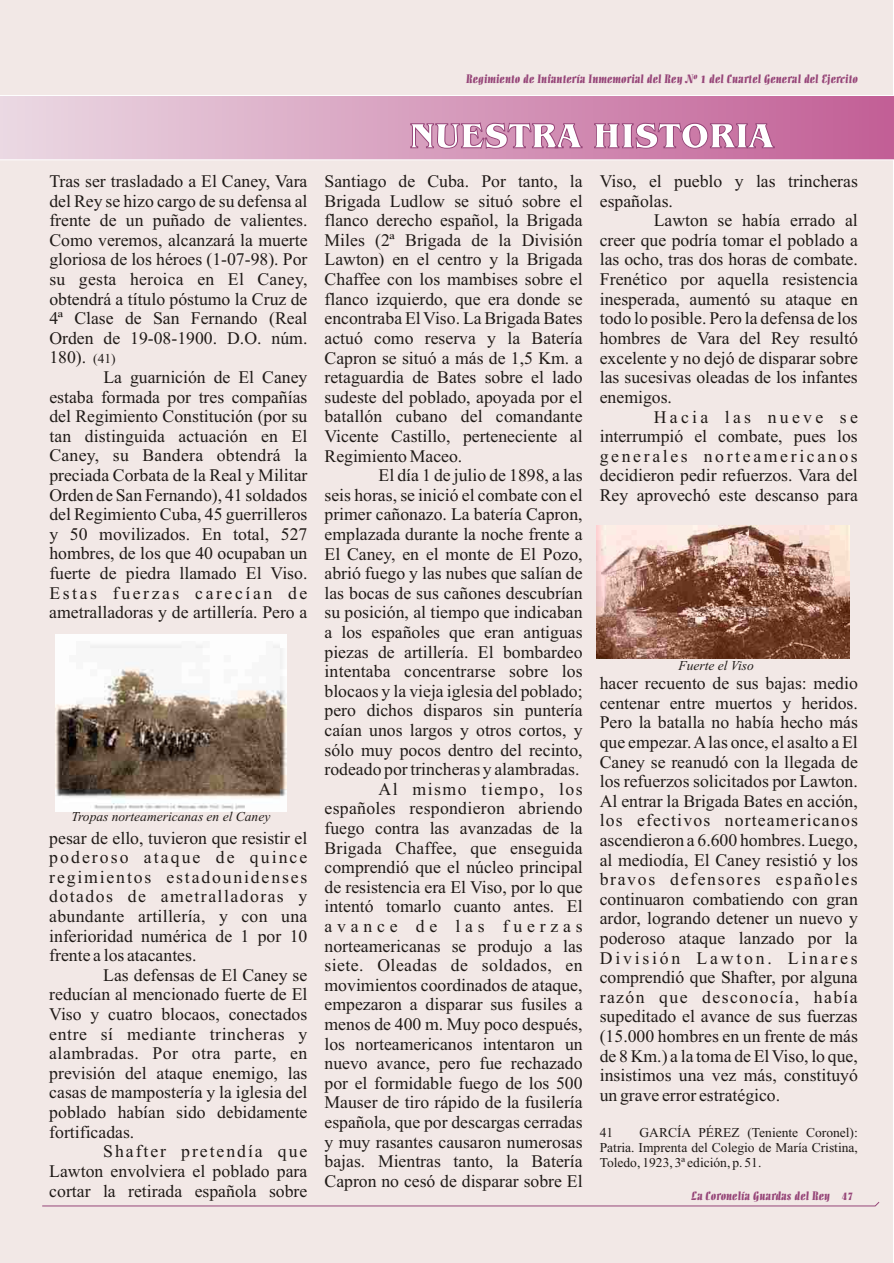
<style>
.page{position:relative;width:894px;height:1263px;background:#fff}
.page>*{position:absolute;margin:0;border:0;box-sizing:border-box;transform-origin:0 0}
.t1{font:700 36px "Benguiat IT Cby BT";color:#fff}
.t2{font:17.7px/19.6px "Times New Roman";color:#1f1a17;text-align:justify}
.t3{font:17.7px "Times New Roman";letter-spacing:.025em;color:#1f1a17}
.t4{font:17.7px "Times New Roman";letter-spacing:.08em;color:#1f1a17}
.t5{font:17.7px "Times New Roman";letter-spacing:.065em;color:#1f1a17}
.t6{font:17.7px "Times New Roman";letter-spacing:.105em;color:#1f1a17}
.t7{font:17.7px "Times New Roman";letter-spacing:.03em;color:#1f1a17}
.t8{font:17.7px "Times New Roman";letter-spacing:.095em;color:#1f1a17}
.t9{font:17.7px "Times New Roman";letter-spacing:.15em;color:#1f1a17}
.t10{font:17.7px "Times New Roman";letter-spacing:.115em;color:#1f1a17}
.t11{font:17.7px "Times New Roman";letter-spacing:.16em;color:#1f1a17}
.t12{font:17.7px "Times New Roman";letter-spacing:.11em;color:#1f1a17}
.t13{font:17.7px "Times New Roman";letter-spacing:.27em;color:#1f1a17}
.t14{font:17.7px "Times New Roman";letter-spacing:.085em;color:#1f1a17}
.t15{font:13.5px/15px "Times New Roman";color:#1f1a17;text-align:right}
.t16{font:italic 13.5px "Times New Roman";color:#1f1a17}
.t17{font:12px "Allegro BT";color:#964578}
.s1{font-size:13.5px}
</style>
<div class="page">
<div style="left:0;top:0;width:893px;height:1263px;background:#f2e8e6"></div>
<svg style="left:0;top:95px;width:894px;height:65px;background:#d79ebd"></svg>
<svg style="left:42px;top:1202px;width:838px;height:5px"></svg>
<img style="left:597px;top:526px;width:252px;height:133px">
<img style="left:56px;top:635px;width:231px;height:177px">
<p class="t17" style="left:466px;top:74px;width:393px">Regimiento de Infantería Inmemorial del Rey Nº 1 del Cuartel General del Ejercito</p>
<h1 class="t1" style="left:409px;top:121px;width:366px">NUESTRA HISTORIA</h1>
<p class="t2" style="left:49px;top:173px;width:810px;text-align:left">Tras ser trasladado a El Caney, Vara Santiago de Cuba. Por tanto, la Viso, el pueblo y las trincheras del Rey se hizo cargo de su defensa al Brigada Ludlow se situó sobre el españolas.<br>frente de un puñado de valientes. flanco derecho español, la Brigada</p>
<p class="t2" style="left:49px;top:212px;width:810px;text-indent:604px">Lawton se había errado al Como veremos, alcanzará la muerte Miles (2ª Brigada de la División creer que podría tomar el poblado a gloriosa de los héroes (1-07-98). Por Lawton) en el centro y la Brigada las ocho, tras dos horas de combate. su gesta heroica en El Caney, Chaffee con los mambises sobre el Frenético por aquella resistencia obtendrá a título póstumo la Cruz de flanco izquierdo, que era donde se inesperada, aumentó su ataque en 4ª Clase de San Fernando (Real encontraba El Viso. La Brigada Bates todo lo posible. Pero la defensa de los Orden de 19-08-1900. D.O. núm. actuó como reserva y la Batería hombres de Vara del Rey resultó 180). <span class="s1">(41)</span></p>
<p class="t2" style="left:325px;top:349px;width:535px">Capron se situó a más de 1,5 Km. a excelente y no dejó de disparar sobre</p>
<p class="t2" style="left:103px;top:369px;width:756px">La guarnición de El Caney retaguardia de Bates sobre el lado las sucesivas oleadas de los infantes</p>
<p class="t2" style="left:49px;top:389px;width:624px">estaba formada por tres compañías sudeste del poblado, apoyada por el enemigos.</p>
<p class="t2" style="left:49px;top:408px;width:535px">del Regimiento Constitución (por su batallón cubano del comandante</p>
<p class="t2" style="left:49px;top:409px;width:810px;text-indent:604px">Hacia las nueve se tan distinguida actuación en El Vicente Castillo, perteneciente al interrumpió el combate, pues los Caney, su Bandera obtendrá la Regimiento Maceo.</p>
<p class="t9" style="left:600px;top:450px;width:260px">generales norteamericanos</p>
<p class="t2" style="left:49px;top:467px;width:260px">preciada Corbata de la Real y Militar</p>
<p class="t2" style="left:379px;top:467px;width:481px">El día 1 de julio de 1898, a las decidieron pedir refuerzos. Vara del</p>
<p class="t2" style="left:49px;top:487px;width:810px">Orden de San Fernando), 41 soldados seis horas, se inició el combate con el Rey aprovechó este descanso para</p>
<p class="t2" style="left:49px;top:506px;width:535px">del Regimiento Cuba, 45 guerrilleros primer cañonazo. La batería Capron,</p>
<p class="t2" style="left:49px;top:526px;width:535px">y 50 movilizados. En total, 527 emplazada durante la noche frente a</p>
<p class="t2" style="left:49px;top:545px;width:535px">hombres, de los que 40 ocupaban un El Caney, en el monte de El Pozo,</p>
<p class="t2" style="left:49px;top:565px;width:535px">fuerte de piedra llamado El Viso. abrió fuego y las nubes que salían de</p>
<p class="t2" style="left:49px;top:585px;width:535px">Est a s f u e r z a s c a r e c í a n d e las bocas de sus cañones descubrían</p>
<p class="t2" style="left:49px;top:604px;width:535px">ametralladoras y de artillería. Pero a su posición, al tiempo que indicaban</p>
<p class="t2" style="left:325px;top:624px;width:260px">a los españoles que eran antiguas</p>
<p class="t2" style="left:325px;top:643px;width:260px">piezas de artillería. El bombardeo</p>
<p class="t2" style="left:325px;top:663px;width:260px">intentaba concentrarse sobre los</p>
<p class="t2" style="left:600px;top:675px;width:260px">hacer recuento de sus bajas: medio</p>
<p class="t16" style="left:678px;top:660px;width:77px">Fuerte el Viso</p>
<p class="t2" style="left:325px;top:683px;width:260px">blocaos y la vieja iglesia del poblado;</p>
<p class="t2" style="left:600px;top:695px;width:260px">centenar entre muertos y heridos.</p>
<p class="t2" style="left:325px;top:702px;width:260px">pero dichos disparos sin puntería</p>
<p class="t2" style="left:600px;top:714px;width:260px">Pero la batalla no había hecho más</p>
<p class="t2" style="left:325px;top:722px;width:260px">caían unos largos y otros cortos, y</p>
<p class="t2" style="left:600px;top:734px;width:260px">que empezar. A las once, el asalto a El</p>
<p class="t2" style="left:325px;top:742px;width:260px">sólo muy pocos dentro del recinto,</p>
<p class="t2" style="left:600px;top:754px;width:260px">Caney se reanudó con la llegada de</p>
<p class="t2" style="left:325px;top:761px;width:256px">rodeado por trincheras y alambradas.</p>
<p class="t2" style="left:600px;top:773px;width:260px">los refuerzos solicitados por Lawton.</p>
<p class="t14" style="left:379px;top:782px;width:206px">Al mismo tiempo, los</p>
<p class="t2" style="left:600px;top:793px;width:260px">Al entrar la Brigada Bates en acción,</p>
<p class="t2" style="left:325px;top:800px;width:260px">españoles respondieron abriendo</p>
<p class="t16" style="left:71px;top:811px;width:200px">Tropas norteamericanas en el Caney</p>
<p class="t5" style="left:600px;top:814px;width:260px">los efectivos norteamericanos</p>
<p class="t2" style="left:325px;top:820px;width:260px">fuego contra las avanzadas de la</p>
<p class="t2" style="left:49px;top:830px;width:260px">pesar de ello, tuvieron que resistir el</p>
<p class="t2" style="left:600px;top:832px;width:260px">ascendieron a 6.600 hombres. Luego,</p>
<p class="t2" style="left:325px;top:840px;width:260px">Brigada Chaffee, que enseguida</p>
<p class="t10" style="left:49px;top:851px;width:260px">poderoso ataque de quince</p>
<p class="t2" style="left:600px;top:852px;width:260px">al mediodía, El Caney resistió y los</p>
<p class="t2" style="left:325px;top:859px;width:260px">comprendió que el núcleo principal</p>
<p class="t6" style="left:49px;top:871px;width:260px">regimientos estadounidenses</p>
<p class="t8" style="left:600px;top:873px;width:260px">bravos defensores españoles</p>
<p class="t2" style="left:325px;top:879px;width:260px">de resistencia era El Viso, por lo que</p>
<p class="t4" style="left:49px;top:890px;width:260px">dotados de ametralladoras y</p>
<p class="t2" style="left:600px;top:891px;width:260px">continuaron combatiendo con gran</p>
<p class="t2" style="left:325px;top:898px;width:260px">intentó tomarlo cuanto antes. El</p>
<p class="t2" style="left:49px;top:908px;width:260px">abundante artillería, y con una</p>
<p class="t2" style="left:600px;top:910px;width:260px">ardor, logrando detener un nuevo y</p>
<p class="t13" style="left:325px;top:920px;width:260px">avance de las fuerzas</p>
<p class="t2" style="left:49px;top:928px;width:260px">inferioridad numérica de 1 por 10</p>
<p class="t2" style="left:600px;top:930px;width:260px">poderoso ataque lanzado por la</p>
<p class="t2" style="left:325px;top:938px;width:260px">norteamericanas se produjo a las</p>
<p class="t2" style="left:49px;top:947px;width:149px">frente a los atacantes.</p>
<p class="t11" style="left:600px;top:951px;width:260px">División Lawton. Linares</p>
<p class="t3" style="left:325px;top:959px;width:260px">siete. Oleadas de soldados, en</p>
<p class="t2" style="left:103px;top:967px;width:206px">Las defensas de El Caney se</p>
<p class="t2" style="left:600px;top:969px;width:260px">comprendió que Shafter, por alguna</p>
<p class="t2" style="left:325px;top:977px;width:260px">movimientos coordinados de ataque,</p>
<p class="t2" style="left:49px;top:986px;width:260px">reducían al mencionado fuerte de El</p>
<p class="t4" style="left:600px;top:991px;width:260px">razón que desconocía, había</p>
<p class="t2" style="left:325px;top:996px;width:260px">empezaron a disparar sus fusiles a</p>
<p class="t2" style="left:49px;top:1006px;width:260px">Viso y cuatro blocaos, conectados</p>
<p class="t2" style="left:600px;top:1008px;width:260px">supeditado el avance de sus fuerzas</p>
<p class="t2" style="left:325px;top:1016px;width:260px">menos de 400 m. Muy poco después,</p>
<p class="t7" style="left:49px;top:1027px;width:260px">entre sí mediante trincheras y</p>
<p class="t2" style="left:600px;top:1028px;width:260px">(15.000 hombres en un frente de más</p>
<p class="t2" style="left:325px;top:1036px;width:260px">los norteamericanos intentaron un</p>
<p class="t3" style="left:49px;top:1047px;width:260px">alambradas. Por otra parte, en</p>
<p class="t2" style="left:600px;top:1048px;width:260px">de 8 Km.) a la toma de El Viso, lo que,</p>
<p class="t2" style="left:325px;top:1055px;width:260px">nuevo avance, pero fue rechazado</p>
<p class="t2" style="left:49px;top:1065px;width:260px">previsión del ataque enemigo, las</p>
<p class="t2" style="left:600px;top:1067px;width:260px">insistimos una vez más, constituyó</p>
<p class="t2" style="left:325px;top:1075px;width:260px">por el formidable fuego de los 500</p>
<p class="t2" style="left:49px;top:1084px;width:260px">casas de mampostería y la iglesia del</p>
<p class="t2" style="left:325px;top:1094px;width:457px">Mauser de tiro rápido de la fusilería un grave error estratégico<sup>.</sup></p>
<p class="t2" style="left:49px;top:1104px;width:260px">poblado habían sido debidamente</p>
<p class="t2" style="left:325px;top:1114px;width:260px">española, que por descargas cerradas</p>
<p class="t15" style="left:325px;top:1126px;width:535px">GARCÍA PÉREZ (Teniente Coronel):<br><sup>y</sup> <sup>muy</sup> <sup>rasantes</sup> <sup>causaron</sup> <sup>numerosas</sup> Patria. Imprenta del Colegio de María Cristina,</p>
<p class="t2" style="left:49px;top:1124px;width:87px">fortificadas.</p>
<p class="t15" style="left:600px;top:1126px;width:15px">41</p>
<p class="t12" style="left:103px;top:1145px;width:206px">Shafter pretendía que</p>
<p class="t2" style="left:325px;top:1153px;width:438px">bajas. Mientras tanto, la Batería <span class="s1">Toledo, 1923, 3ª edición, p. 51.</span></p>
<p class="t2" style="left:49px;top:1163px;width:260px">Lawton envolviera el poblado para</p>
<p class="t2" style="left:325px;top:1173px;width:260px">Capron no cesó de disparar sobre El</p>
<p class="t2" style="left:49px;top:1182px;width:260px">cortar la retirada española sobre</p>
<p class="t17" style="left:692px;top:1191px;width:163px">La Coronelía Guardas del Rey 47</p>
</div>
